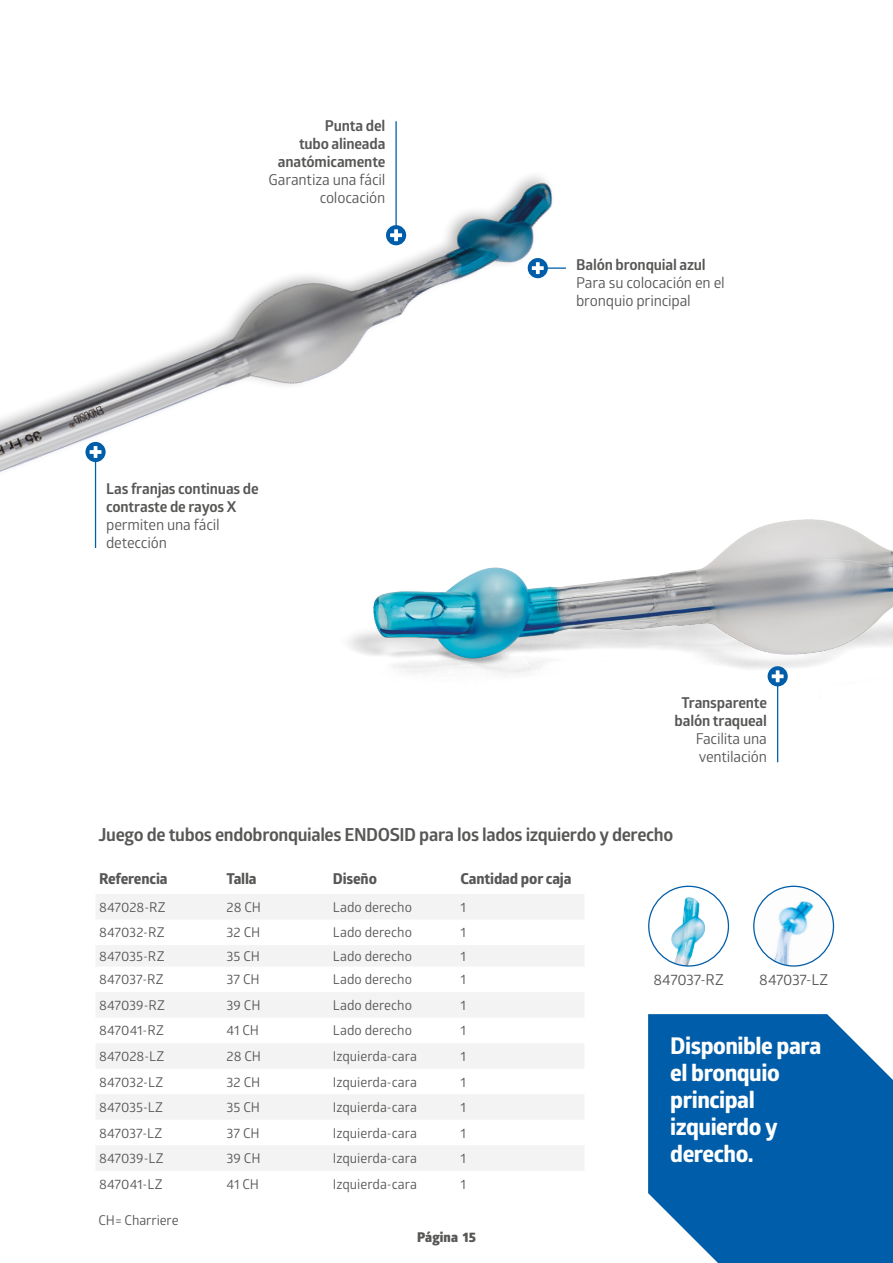
<style>
.page{position:relative;width:893px;height:1263px;background:#fff}
.page>*{position:absolute;margin:0;border:0;box-sizing:border-box;transform-origin:0 0}
.C_Large{font:700 23.1px/27.2px "Globerx";letter-spacing:-.02em;color:#fff}
.C_Large-2{font:700 18px "Glober";letter-spacing:-.02em;color:#575756}
.C_Large-3{font:700 15px/18px "Glober";letter-spacing:-.01em;color:#575756;text-align:right}
.C_Large-4{font:15px/18px "Glober";letter-spacing:-.015em;color:#575756}
.MEDLINE_-_Line_Listing_Headers{font:700 15px "Globerx";letter-spacing:-.01em;color:#575756}
.MEDLINE_-_Line_Listing{font:13.5px "Glober";color:#575756}
.C_Large-5{font:13.5px "Glober";letter-spacing:-.01em;color:#575756}
.t1{font:800 13.5px "Glober";letter-spacing:.005em;color:#575756}
.s1{font-weight:400}
.s2{font-weight:700}
</style>
<div class="page">
<svg style="left:96px;top:894px;width:488px;height:276px;fill:#f3f3f3"></svg>
<svg style="left:648px;top:1014px;width:245px;height:249px;background:#1469af"></svg>
<img style="left:649px;top:886px;width:79px;height:80px;border-radius:40px">
<div style="left:648px;top:886px;width:81px;height:81px;border:1px solid #005da9;border-radius:50%"></div>
<img style="left:754px;top:886px;width:79px;height:80px;border-radius:40px">
<div style="left:753px;top:886px;width:81px;height:81px;border:1px solid #005da9;border-radius:50%"></div>
<img style="left:740px;top:519px;width:153px;height:210px">
<hr style="left:777px;top:676px;width:1px;height:86px;background:#005da9">
<svg style="left:768px;top:666px;width:20px;height:20px"></svg>
<svg style="left:772px;top:670px;width:12px;height:12px"></svg>
<img style="left:0;top:121px;width:740px;height:556px">
<p class="C_Large-3" style="left:269px;top:117px;width:118px">Punta del<br>tubo alineada anatómicamente<br><span class="s1">Garantiza una fácil colocación</span></p>
<p class="C_Large-3" style="left:106px;top:479px;width:154px;text-align:left">Las franjas continuas de contraste de rayos X <span class="s1">permiten una fácil detección</span></p>
<p class="C_Large-4" style="left:576px;top:255px;width:150px"><span class="s2">Balón bronquial azul<br></span>Para su colocación en el bronquio principal</p>
<p class="C_Large-3" style="left:674px;top:694px;width:94px">Transparente balón traqueal<br><span class="s1">Facilita una ventilación</span></p>
<p class="C_Large-2" style="left:99px;top:822px;width:576px">Juego de tubos endobronquiales ENDOSID para los lados izquierdo y derecho</p>
<p class="MEDLINE_-_Line_Listing_Headers" style="left:99px;top:868px;width:70px">Referencia</p>
<p class="MEDLINE_-_Line_Listing_Headers" style="left:227px;top:868px;width:32px">Talla</p>
<p class="MEDLINE_-_Line_Listing_Headers" style="left:333px;top:868px;width:46px">Diseño</p>
<p class="MEDLINE_-_Line_Listing_Headers" style="left:460px;top:868px;width:113px">Cantidad por caja</p>
<p class="MEDLINE_-_Line_Listing" style="left:99px;top:898px;width:68px">847028-RZ</p>
<p class="MEDLINE_-_Line_Listing" style="left:227px;top:898px;width:36px">28 CH</p>
<p class="MEDLINE_-_Line_Listing" style="left:333px;top:898px;width:81px">Lado derecho</p>
<p class="MEDLINE_-_Line_Listing" style="left:460px;top:898px;width:7px">1</p>
<p class="MEDLINE_-_Line_Listing" style="left:99px;top:923px;width:67px">847032-RZ</p>
<p class="MEDLINE_-_Line_Listing" style="left:227px;top:923px;width:35px">32 CH</p>
<p class="MEDLINE_-_Line_Listing" style="left:333px;top:923px;width:81px">Lado derecho</p>
<p class="MEDLINE_-_Line_Listing" style="left:460px;top:923px;width:7px">1</p>
<p class="MEDLINE_-_Line_Listing" style="left:99px;top:947px;width:67px">847035-RZ</p>
<p class="MEDLINE_-_Line_Listing" style="left:227px;top:947px;width:35px">35 CH</p>
<p class="MEDLINE_-_Line_Listing" style="left:333px;top:947px;width:81px">Lado derecho</p>
<p class="MEDLINE_-_Line_Listing" style="left:460px;top:947px;width:7px">1</p>
<p class="MEDLINE_-_Line_Listing" style="left:99px;top:970px;width:66px">847037-RZ</p>
<p class="MEDLINE_-_Line_Listing" style="left:227px;top:970px;width:35px">37 CH</p>
<p class="MEDLINE_-_Line_Listing" style="left:333px;top:970px;width:81px">Lado derecho</p>
<p class="MEDLINE_-_Line_Listing" style="left:460px;top:970px;width:7px">1</p>
<p class="MEDLINE_-_Line_Listing" style="left:99px;top:996px;width:68px">847039-RZ</p>
<p class="MEDLINE_-_Line_Listing" style="left:227px;top:996px;width:36px">39 CH</p>
<p class="MEDLINE_-_Line_Listing" style="left:333px;top:996px;width:81px">Lado derecho</p>
<p class="MEDLINE_-_Line_Listing" style="left:460px;top:996px;width:7px">1</p>
<p class="MEDLINE_-_Line_Listing" style="left:99px;top:1021px;width:67px">847041-RZ</p>
<p class="MEDLINE_-_Line_Listing" style="left:227px;top:1021px;width:34px">41 CH</p>
<p class="MEDLINE_-_Line_Listing" style="left:333px;top:1021px;width:81px">Lado derecho</p>
<p class="MEDLINE_-_Line_Listing" style="left:460px;top:1021px;width:7px">1</p>
<p class="MEDLINE_-_Line_Listing" style="left:99px;top:1047px;width:67px">847028-LZ</p>
<p class="MEDLINE_-_Line_Listing" style="left:227px;top:1047px;width:36px">28 CH</p>
<p class="MEDLINE_-_Line_Listing" style="left:333px;top:1047px;width:86px">Izquierda-cara</p>
<p class="MEDLINE_-_Line_Listing" style="left:460px;top:1047px;width:7px">1</p>
<p class="MEDLINE_-_Line_Listing" style="left:99px;top:1072px;width:66px">847032-LZ</p>
<p class="MEDLINE_-_Line_Listing" style="left:227px;top:1072px;width:35px">32 CH</p>
<p class="MEDLINE_-_Line_Listing" style="left:333px;top:1072px;width:86px">Izquierda-cara</p>
<p class="MEDLINE_-_Line_Listing" style="left:460px;top:1072px;width:7px">1</p>
<p class="MEDLINE_-_Line_Listing" style="left:99px;top:1098px;width:66px">847035-LZ</p>
<p class="MEDLINE_-_Line_Listing" style="left:227px;top:1098px;width:35px">35 CH</p>
<p class="MEDLINE_-_Line_Listing" style="left:333px;top:1098px;width:86px">Izquierda-cara</p>
<p class="MEDLINE_-_Line_Listing" style="left:460px;top:1098px;width:7px">1</p>
<p class="MEDLINE_-_Line_Listing" style="left:99px;top:1123px;width:65px">847037-LZ</p>
<p class="MEDLINE_-_Line_Listing" style="left:227px;top:1123px;width:35px">37 CH</p>
<p class="MEDLINE_-_Line_Listing" style="left:333px;top:1123px;width:86px">Izquierda-cara</p>
<p class="MEDLINE_-_Line_Listing" style="left:460px;top:1123px;width:7px">1</p>
<p class="MEDLINE_-_Line_Listing" style="left:99px;top:1149px;width:66px">847039-LZ</p>
<p class="MEDLINE_-_Line_Listing" style="left:227px;top:1149px;width:36px">39 CH</p>
<p class="MEDLINE_-_Line_Listing" style="left:333px;top:1149px;width:86px">Izquierda-cara</p>
<p class="MEDLINE_-_Line_Listing" style="left:460px;top:1149px;width:7px">1</p>
<p class="MEDLINE_-_Line_Listing" style="left:99px;top:1174px;width:65px">847041-LZ</p>
<p class="MEDLINE_-_Line_Listing" style="left:227px;top:1174px;width:34px">41 CH</p>
<p class="MEDLINE_-_Line_Listing" style="left:333px;top:1174px;width:86px">Izquierda-cara</p>
<p class="MEDLINE_-_Line_Listing" style="left:460px;top:1174px;width:7px">1</p>
<p class="C_Large-5" style="left:99px;top:1211px;width:82px">CH= Charriere</p>
<p class="t1" style="left:417px;top:1227px;width:60px">Página 15</p>
<p class="C_Large-4" style="left:653px;top:969px;width:72px">847037-RZ</p>
<p class="C_Large-4" style="left:759px;top:969px;width:70px">847037-LZ</p>
<p class="C_Large" style="left:670px;top:1031px;width:153px">Disponible para el bronquio principal izquierdo y derecho.</p>
</div>
